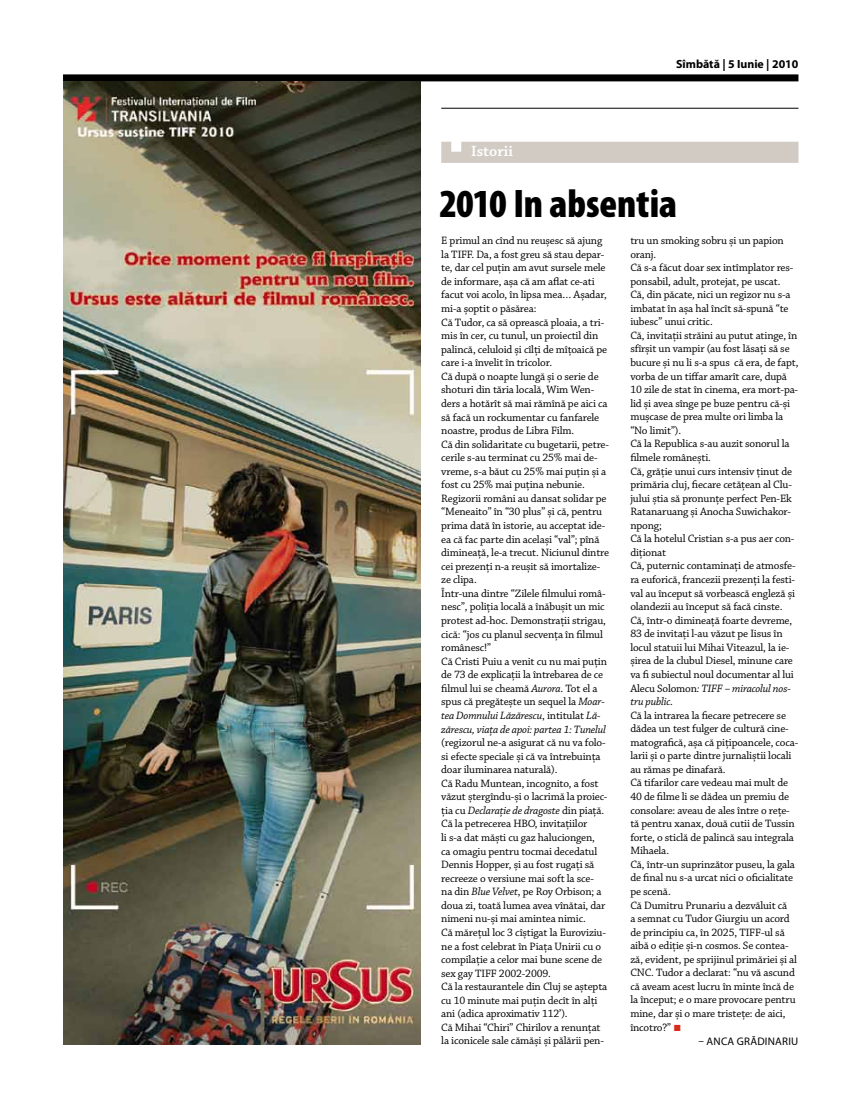
<style>
.page{position:relative;width:851px;height:1099px;background:#fff}
.page>*{position:absolute;margin:0;border:0;box-sizing:border-box;transform-origin:0 0}
.t1{font:900 condensed 40px "Myriad Pro";letter-spacing:-.005em;color:#000}
.t2{font:600 15.62px "Chaparral Pro";color:#fff}
.t3{font:700 11.88px "Myriad Pro";color:#000}
.t4{font:11.25px/13.5px "Chaparral Pro";letter-spacing:-.015em;color:#000}
.t5{font:11px "Myriad Pro";letter-spacing:.02em;color:#000}
.s1{font-style:italic}
.s2{font-family:"Klavika";font-size:12.5px;color:#d82c1a}
</style>
<div class="page">
<div style="left:63px;top:74px;width:735px;height:7px;background:#000"></div>
<hr style="left:441px;top:108px;width:357px;height:1px;background:#000">
<img style="left:63px;top:81px;width:357px;height:963px">
<div style="left:441px;top:142px;width:357px;height:21px;background:#d1cbc4"></div>
<p class="t3" style="left:676px;top:56px;width:124px">Sîmbătă | 5 Iunie | 2010</p>
<h2 class="t2" style="left:471px;top:142px;width:43px">Istorii</h2>
<h1 class="t1" style="left:439px;top:178px;width:239px">2010 In absentia</h1>
<p class="t4" style="left:441px;top:234px;width:169px">E primul an cînd nu reuşesc să ajung la TIFF. Da, a fost greu să stau depar&shy;te, dar cel puţin am avut sursele mele de informare, aşa că am aflat ce-ati facut voi acolo, în lipsa mea… Aşadar, mi-a şoptit o păsărea:<br>Că Tudor, ca să oprească ploaia, a tri&shy;mis în cer, cu tunul, un proiectil din palincă, celuloid şi cîlţi de mîţoaică pe care i-a învelit în tricolor.<br>Că după o noapte lungă şi o serie de shoturi din tăria locală, Wim Wen&shy;ders a hotărît să mai rămînă pe aici ca să facă un rockumentar cu fanfarele noastre, produs de Libra Film.<br>Că din solidaritate cu bugetarii, petre&shy;cerile s-au terminat cu 25% mai de&shy;vreme, s-a băut cu 25% mai puţin şi a fost cu 25% mai puţina nebunie.<br>Regizorii români au dansat solidar pe “Meneaito” în “30 plus” şi că, pentru prima dată în istorie, au acceptat ide&shy;ea că fac parte din acelaşi “val”; pînă dimineaţă, le-a trecut. Niciunul dintre cei prezenţi n-a reuşit să imortalize&shy;ze clipa.<br>Într-una dintre “Zilele filmului româ&shy;nesc”, poliţia locală a înăbuşit un mic protest ad-hoc. Demonstraţii strigau, cică: “jos cu planul secvenţa în filmul românesc!”<br>Că Cristi Puiu a venit cu nu mai puţin de 73 de explicaţii la întrebarea de ce filmul lui se cheamă <span class="s1">Aurora</span>. Tot el a spus că pregăteşte un sequel la <span class="s1">Moar&shy;tea Domnului Lăzărescu</span>, intitulat <span class="s1">Lă&shy;zărescu, viaţa de apoi: partea 1: Tunelul</span></p>
<p class="t4" style="left:441px;top:736px;width:168px">(regizorul ne-a asigurat că nu va folo&shy;si efecte speciale şi că va întrebuinţa doar iluminarea naturală).<br>Că Radu Muntean, incognito, a fost văzut ştergîndu-şi o lacrimă la proiec&shy;ţia cu <span class="s1">Declaraţie de dragoste</span> din piaţă.<br>Că la petrecerea HBO, invitaţiilor<br>li s-a dat măşti cu gaz haluciongen,<br>ca omagiu pentru tocmai decedatul Dennis Hopper, şi au fost rugaţi să recreeze o versiune mai soft la sce&shy;na din <span class="s1">Blue Velvet</span>, pe Roy Orbison; a doua zi, toată lumea avea vînătai, dar nimeni nu-şi mai amintea nimic.<br>Că măreţul loc 3 cîştigat la Euroviziu&shy;ne a fost celebrat în Piaţa Unirii cu o compilaţie a celor mai bune scene de sex gay TIFF 2002-2009.<br>Că la restaurantele din Cluj se aştepta cu 10 minute mai puţin decît în alţi ani (adica aproximativ 112’).<br>Că Mihai “Chiri” Chirilov a renunţat la iconicele sale cămăşi şi pălării pen-</p>
<p class="t4" style="left:630px;top:234px;width:169px">tru un smoking sobru şi un papion oranj.<br>Că s-a făcut doar sex intîmplator res&shy;ponsabil, adult, protejat, pe uscat.<br>Că, din păcate, nici un regizor nu s-a imbatat în aşa hal încît să-spună “te iubesc” unui critic.<br>Că, invitaţii străini au putut atinge, în sfîrşit un vampir (au fost lăsaţi să se bucure şi nu li s-a spus că era, de fapt, vorba de un tiffar amarît care, după<br>10 zile de stat în cinema, era mort-pa&shy;lid şi avea sînge pe buze pentru că-şi muşcase de prea multe ori limba la “No limit”).<br>Că la Republica s-au auzit sonorul la filmele româneşti.<br>Că, grăţie unui curs intensiv ţinut de primăria cluj, fiecare cetăţean al Clu&shy;jului ştia să pronunţe perfect Pen-Ek<br>Ratanaruang şi Anocha Suwichakor&shy;npong;<br>Că la hotelul Cristian s-a pus aer con&shy;diţionat<br>Că, puternic contaminaţi de atmosfe&shy;ra euforică, francezii prezenţi la festi&shy;val au început să vorbească engleză şi olandezii au început să facă cinste.<br>Că, într-o dimineaţă foarte devreme,<br>83 de invitaţi l-au văzut pe Iisus în locul statuii lui Mihai Viteazul, la ie&shy;şirea de la clubul Diesel, minune care va fi subiectul noul documentar al lui<br>Alecu Solomon<span class="s1">: TIFF – miracolul nos&shy;tru public</span>.<br>Că la intrarea la fiecare petrecere se dădea un test fulger de cultură cine&shy;matografică, aşa că piţipoancele, coca&shy;larii şi o parte dintre jurnaliştii locali au rămas pe dinafară.<br>Că tifarilor care vedeau mai mult de<br>40 de filme li se dădea un premiu de consolare: aveau de ales între o reţe&shy;tă pentru xanax, două cutii de Tussin forte, o sticlă de palincă sau integrala<br>Mihaela.<br>Că, într-un suprinzător puseu, la gala de final nu s-a urcat nici o oficialitate pe scenă.<br>Că Dumitru Prunariu a dezvăluit că<br>a semnat cu Tudor Giurgiu un acord de principiu ca, în 2025, TIFF-ul să aibă o ediţie şi-n cosmos. Se contea&shy;ză, evident, pe sprijinul primăriei şi al<br>CNC. Tudor a declarat: “nu vă ascund că aveam acest lucru în minte încă de la început; e o mare provocare pentru mine, dar şi o mare tristeţe: de aici, încotro?” <span class="s2">•</span></p>
<p class="t5" style="left:698px;top:1034px;width:95px">– ANCA GRĂDI NARIU</p>
</div>
